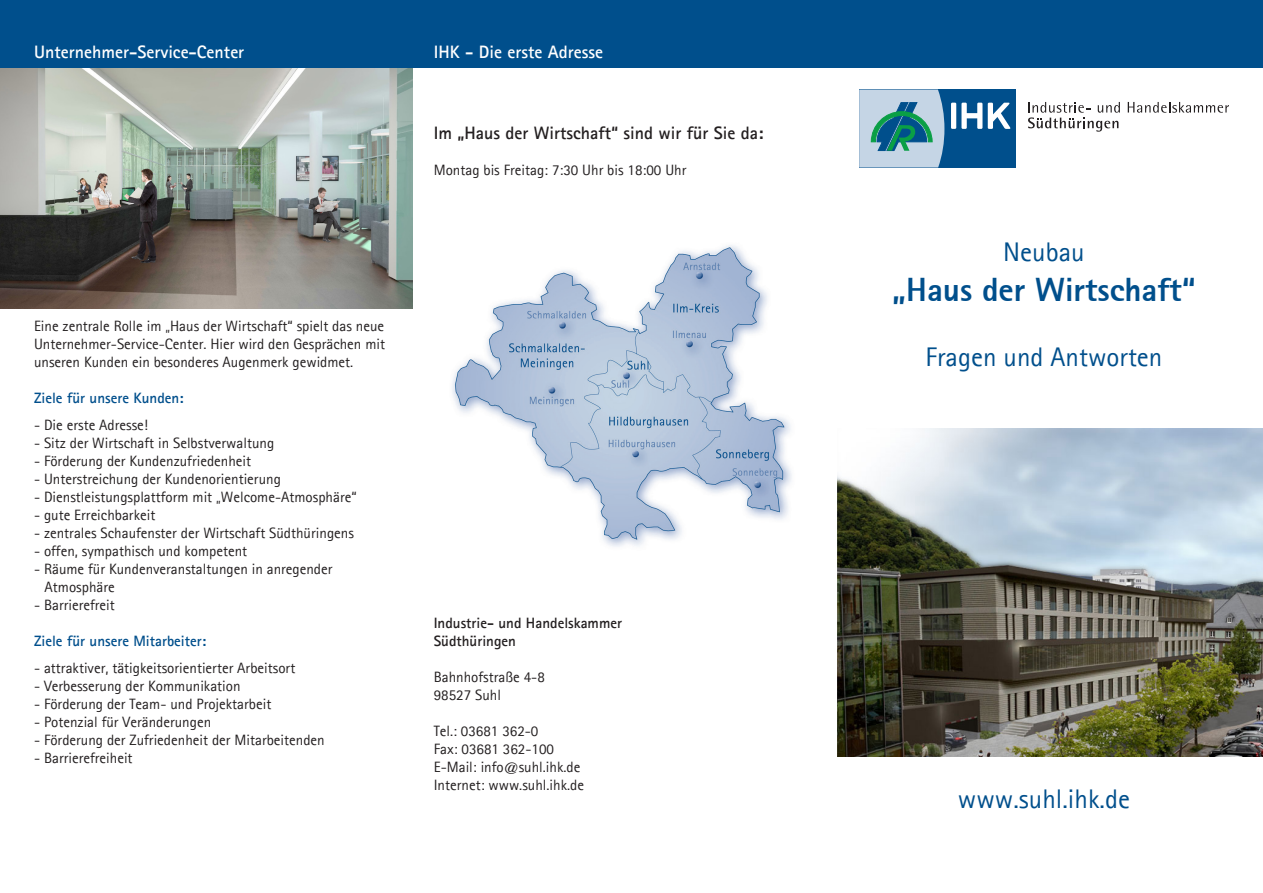
<style>
.page{position:relative;width:1263px;height:893px;background:#fff}
.page>*{position:absolute;margin:0;border:0;box-sizing:border-box;transform-origin:0 0}
.t1{font:800 33px "Agfa Rotis Sans Serif";color:#004f8c}
.t2{font:27px "Agfa Rotis Sans Serif";color:#004f8c}
.t3{font:700 18px "Agfa Rotis Sans Serif";color:#fff}
.t4{font:700 18px "Agfa Rotis Sans Serif";color:#231f20}
.t5{font:15px/18px "Agfa Rotis Sans Serif";color:#231f20;text-align:justify}
.t6{font:700 15px "Agfa Rotis Sans Serif";color:#004f8c}
.t7{font:700 15px "Agfa Rotis Sans Serif";color:#231f20}
</style>
<div class="page">
<div style="left:0;top:0;width:1263px;height:68px;background:#004f8c"></div>
<img style="left:838px;top:428px;width:425px;height:329px">
<div style="left:859px;top:90px;width:156px;height:78px;background:#004f8c"></div>
<div style="left:951px;top:103px;width:5px;height:26px;background:#fff"></div>
<svg style="left:961px;top:103px;width:21px;height:26px"></svg>
<svg style="left:988px;top:102px;width:23px;height:27px"></svg>
<svg style="left:859px;top:90px;width:85px;height:78px"></svg>
<svg style="left:1128px;top:102px;width:101px;height:11px"></svg>
<svg style="left:1028px;top:102px;width:92px;height:30px"></svg>
<img style="left:0;top:68px;width:412px;height:240px">
<img style="left:452px;top:245px;width:340px;height:302px">
<p class="t3" style="left:34px;top:41px;width:212px">Unternehmer-Service-Center</p>
<p class="t3" style="left:434px;top:41px;width:171px">IHK - Die erste Adresse</p>
<p class="t4" style="left:434px;top:121px;width:331px">Im „Haus der Wirtschaft“ sind wir für Sie da:</p>
<p class="t5" style="left:434px;top:160px;width:254px">Montag bis Freitag: 7:30 Uhr bis 18:00 Uhr</p>
<p class="t5" style="left:34px;top:317px;width:353px">Eine zentrale Rolle im „Haus der Wirtschaft“ spielt das neue Unternehmer-Service-Center. Hier wird den Gesprächen mit unseren Kunden ein besonderes Augenmerk gewidmet.</p>
<p class="t6" style="left:34px;top:389px;width:151px">Ziele für unsere Kunden:</p>
<p class="t5" style="left:34px;top:416px;width:116px">- Die erste Adresse!</p>
<p class="t5" style="left:34px;top:434px;width:242px">- Sitz der Wirtschaft in Selbstverwaltung</p>
<p class="t5" style="left:34px;top:452px;width:219px">- Förderung der Kundenzufriedenheit</p>
<p class="t5" style="left:34px;top:470px;width:248px">- Unterstreichung der Kundenorientierung</p>
<p class="t5" style="left:34px;top:488px;width:324px">- Dienstleistungsplattform mit „Welcome-Atmosphäre“</p>
<p class="t5" style="left:34px;top:506px;width:123px">- gute Erreichbarkeit</p>
<p class="t5" style="left:34px;top:524px;width:321px">- zentrales Schaufenster der Wirtschaft Südthüringens</p>
<p class="t5" style="left:34px;top:542px;width:215px">- offen, sympathisch und kompetent</p>
<p class="t5" style="left:34px;top:560px;width:300px">- Räume für Kundenveranstaltungen in anregender</p>
<p class="t5" style="left:45px;top:578px;width:72px">Atmosphäre</p>
<p class="t5" style="left:34px;top:596px;width:82px">- Barrierefreit</p>
<p class="t6" style="left:34px;top:632px;width:174px">Ziele für unsere Mitarbeiter:</p>
<p class="t5" style="left:34px;top:659px;width:263px">- attraktiver, tätigkeitsorientierter Arbeitsort</p>
<p class="t5" style="left:34px;top:677px;width:208px">- Verbesserung der Kommunikation</p>
<p class="t5" style="left:34px;top:695px;width:239px">- Förderung der Team- und Projektarbeit</p>
<p class="t5" style="left:34px;top:713px;width:179px">- Potenzial für Veränderungen</p>
<p class="t5" style="left:34px;top:731px;width:292px">- Förderung der Zufriedenheit der Mitarbeitenden</p>
<p class="t5" style="left:34px;top:749px;width:100px">- Barrierefreiheit</p>
<p class="t7" style="left:434px;top:614px;width:190px">Industrie- und Handelskammer</p>
<p class="t7" style="left:434px;top:632px;width:84px">Südthüringen</p>
<p class="t5" style="left:434px;top:668px;width:113px">Bahnhofstraße 4-8</p>
<p class="t5" style="left:434px;top:686px;width:69px">98527 Suhl</p>
<p class="t5" style="left:434px;top:722px;width:106px">Tel.: 03681 362-0</p>
<p class="t5" style="left:434px;top:740px;width:122px">Fax: 03681 362-100</p>
<p class="t5" style="left:434px;top:758px;width:148px">E-Mail: info@suhl.ihk.de</p>
<p class="t5" style="left:434px;top:776px;width:152px">Internet: www.suhl.ihk.de</p>
<p class="t2" style="left:1003px;top:236px;width:83px">Neubau</p>
<p class="t1" style="left:892px;top:269px;width:305px">„Haus der Wirtschaft“</p>
<p class="t2" style="left:925px;top:340px;width:238px">Fragen und Antworten</p>
<p class="t2" style="left:958px;top:782px;width:173px">www.suhl.ihk.de</p>
</div>
